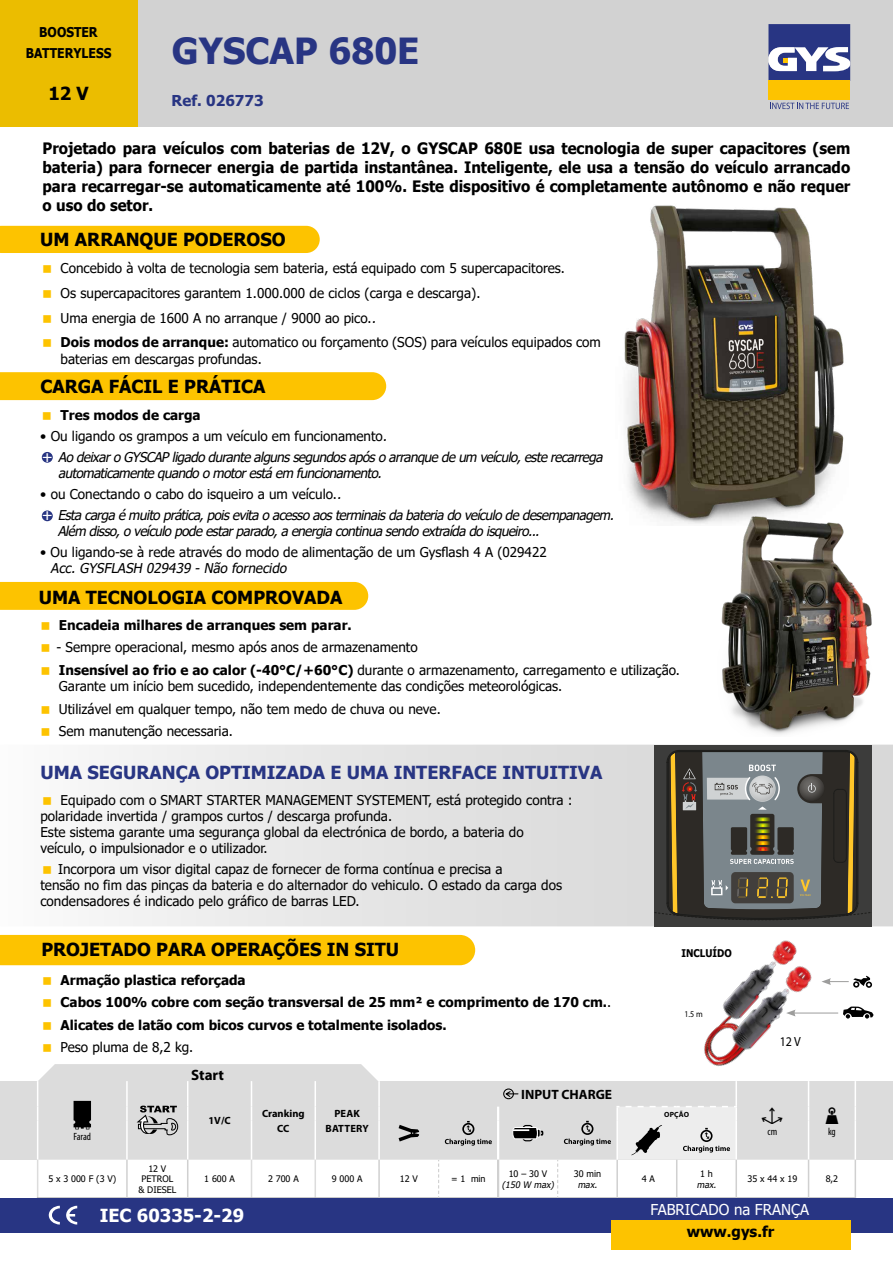
<style>
.page{position:relative;width:893px;height:1263px;background:#fff}
.page>*{position:absolute;margin:0;border:0;box-sizing:border-box;transform-origin:0 0}
.t1{font:700 36px "Tahoma";color:#283583}
.t2{font:700 18px "Tahoma";color:#000}
.t3{font:700 18px "Tahoma";color:#283583}
.t4{font:700 18px "Tahoma";color:#fff}
.t5{font:700 15.75px/18.9px "Tahoma";color:#000;text-align:justify;scale:.95 1}
.t6{font:15px "Tahoma";color:#fff}
.t7{font:700 15px "Tahoma";color:#283583}
.t8{font:700 15px "Tahoma";color:#000}
.t9{font:700 15px "Myriad Pro";color:#000}
.t10{font:13.5px/16.2px "Tahoma";color:#000}
.t11{font:italic 13.5px/20.7px "Tahoma";letter-spacing:-.04em;color:#000}
.t12{font:700 13.5px/22.5px "Tahoma";color:#000}
.t13{font:700 13.5px/21px "Tahoma";color:#000;text-align:center;scale:.9 1}
.t14{font:700 13.5px "Myriad Pro";color:#000}
.t15{font:13.35px "Myriad Pro";color:#000;scale:.9 1}
.t16{font:700 10.65px "Tahoma";color:#000;scale:.9 1}
.t17{font:700 10.5px/15px "Myriad Pro";color:#000;text-align:center}
.t18{font:700 10.5px/15px "Myriad Pro";letter-spacing:.02em;color:#000;text-align:center}
.t19{font:condensed 10.5px "Myriad Pro";letter-spacing:-.005em;color:#000}
.t20{font:9px/10.5px "Tahoma";color:#000;text-align:center}
.t21{font:italic 9px "Tahoma";color:#000}
.t22{font:8.85px "Myriad Pro";color:#000;scale:.9 1}
.t23{font:700 7.5px "Myriad Pro";letter-spacing:.02em;color:#000}
.s1{font-style:italic}
.s2{font-weight:700}
.s3{font-style:normal}
.s4{font-family:"Minion Pro";font-weight:700;font-style:normal;font-size:18px;color:#fff}
.s5{font-weight:400}
</style>
<div class="page">
<div style="left:137px;top:0;width:756px;height:127px;background:#d2d2d2"></div>
<div style="left:0;top:0;width:137px;height:127px;background:#ebbd00"></div>
<img style="left:680px;top:926px;width:155px;height:138px">
<svg style="left:843px;top:1006px;width:30px;height:12px"></svg>
<svg style="left:821px;top:976px;width:51px;height:12px"></svg>
<hr style="left:793px;top:1013px;width:45px;height:1px;background:#9d9d9c">
<svg style="left:786px;top:1009px;width:10px;height:7px"></svg>
<div style="left:0;top:226px;width:320px;height:27px;background:#fdc300"></div>
<div style="left:0;top:582px;width:368px;height:28px;background:#fdc300"></div>
<div style="left:0;top:372px;width:386px;height:28px;background:#fdc300"></div>
<div style="left:41px;top:451px;width:13px;height:12px;background:#283583;border-radius:50%"></div>
<div style="left:40px;top:450px;width:14px;height:14px;border:2px solid #fff;border-radius:50%"></div>
<div style="left:41px;top:510px;width:13px;height:12px;background:#283583;border-radius:50%"></div>
<div style="left:40px;top:509px;width:14px;height:14px;border:2px solid #fff;border-radius:50%"></div>
<div style="left:0;top:935px;width:475px;height:30px;background:#fdc300"></div>
<svg style="left:104px;top:745px;width:789px;height:181px;fill:#e4e4e4"></svg>
<svg style="left:654px;top:745px;width:218px;height:181px"></svg>
<div style="left:0;top:1081px;width:893px;height:79px;background:#dcdcdc"></div>
<img style="left:624px;top:205px;width:220px;height:319px">
<img style="left:713px;top:513px;width:159px;height:222px">
<div style="left:0;top:1198px;width:893px;height:34px;background:#283583"></div>
<div style="left:768px;top:81px;width:82px;height:19px;background:#fdc300"></div>
<svg style="left:768px;top:24px;width:82px;height:57px"></svg>
<svg style="left:770px;top:103px;width:79px;height:6px"></svg>
<div style="left:611px;top:1221px;width:239px;height:29px;background:#fdc300"></div>
<svg style="left:49px;top:1206px;width:11px;height:18px"></svg>
<svg style="left:66px;top:1206px;width:11px;height:18px"></svg>
<svg style="left:37px;top:1064px;width:819px;height:134px"></svg>
<p class="t13" style="left:26px;top:22px;width:97px">BOOSTER<br>BATTERYLESS</p>
<h2 class="t2" style="left:48px;top:81px;width:42px">12 V</h2>
<h1 class="t1" style="left:172px;top:26px;width:249px">GYSCAP 680E</h1>
<p class="t7" style="left:172px;top:90px;width:93px">Ref. 026773</p>
<p class="t5" style="left:43px;top:140px;width:852px">Projetado para veículos com baterias de 12V, o GYSCAP 680E usa tecnologia de super capacitores (sem bateria) para fornecer energia de partida instantânea. Inteligente, ele usa a tensão do veículo arrancado para recarregar-se automaticamente até 100%. Este dispositivo é completamente autônomo e não requer o uso do setor.</p>
<h2 class="t2" style="left:40px;top:227px;width:247px">UM ARRANQUE PODEROSO</h2>
<p class="t10" style="left:61px;top:257px;width:542px;line-height:24.8px">Concebido à volta de tecnologia sem bateria, está equipado com 5 supercapacitores.<br>Os supercapacitores garantem 1.000.000 de ciclos (carga e descarga).<br>Uma energia de 1600 A no arranque / 9000 ao pico.<span class="s1">.<br></span><span class="s2">Dois modos de arranque:</span> automatico ou forçamento (SOS) para veículos equipados com</p>
<p class="t10" style="left:61px;top:351px;width:203px">baterias em descargas profundas.</p>
<h2 class="t2" style="left:40px;top:374px;width:227px">CARGA FÁCIL E PRÁTICA</h2>
<p class="t12" style="left:61px;top:404px;width:142px">Tres modos de carga</p>
<p class="t11" style="left:40px;top:426px;width:567px"><span class="s3">• Ou ligando os grampos a um veículo em funcionamento</span>.<br><span class="s4">+</span> AodeixaroGYSCAPligadodurantealgunssegundosapósoarranquedeum veículo,esterecarrega</p>
<p class="t11" style="left:58px;top:464px;width:328px">automaticamentequandoomotorestáem funcionamento.</p>
<p class="t11" style="left:40px;top:484px;width:579px"><span class="s3">• ou Conectando o cabo do isqueiro a um veículo.</span>.<br><span class="s4">+</span> Estacargaémuitoprática,poisevitaoacessoaosterminaisdabateriadoveículodedesempanagem.</p>
<p class="t11" style="left:58px;top:522px;width:487px">Além disso,oveículopodeestarparado,aenergiacontinuasendoextraídadoisqueiro...</p>
<p class="t10" style="left:40px;top:545px;width:508px">• Ou ligando-se à rede através do modo de alimentação de um Gysflash 4 A (029422</p>
<p class="t11" style="left:51px;top:559px;width:241px">Acc.GYSFLASH 029439 -Não fornecido</p>
<h2 class="t2" style="left:39px;top:584px;width:305px">UMA TECNOLOGIA COMPROVADA</h2>
<p class="t12" style="left:59px;top:614px;width:294px">Encadeia milhares de arranques sem parar.</p>
<p class="t10" style="left:56px;top:637px;width:625px;line-height:22.5px">- Sempre operacional, mesmo após anos de armazenamento<br><span class="s2">Insensível ao frio e ao calor (-40°C/+60°C)</span> durante o armazenamento, carregamento e utilização.</p>
<p class="t10" style="left:59px;top:676px;width:505px;line-height:22.5px">Garante um início bem sucedido, independentemente das condições meteorológicas.<br>Utilizável em qualquer tempo, não tem medo de chuva ou neve.<br>Sem manutenção necessaria.</p>
<h2 class="t3" style="left:40px;top:760px;width:563px">UMA SEGURANÇA OPTIMIZADA E UMA INTERFACE INTUITIVA</h2>
<p class="t10" style="left:40px;top:792px;width:534px;text-indent:20px">Equipado com o SMART STARTER MANAGEMENT SYSTEMENT, está protegido contra : polaridade invertida / grampos curtos / descarga profunda.<br>Este sistema garante uma segurança global da electrónica de bordo, a bateria do<br>veículo, o impulsionador e o utilizador.</p>
<p class="t10" style="left:40px;top:861px;width:523px;text-indent:18px">Incorpora um visor digital capaz de fornecer de forma contínua e precisa a<br>tensão no fim das pinças da bateria e do alternador do vehiculo. O estado da carga dos condensadores é indicado pelo gráfico de barras LED.</p>
<h2 class="t2" style="left:41px;top:937px;width:359px">PROJETADO PARA OPERAÇÕES IN SITU</h2>
<p class="t12" style="left:61px;top:969px;width:552px">Armação plastica reforçada<br>Cabos 100% cobre com seção transversal de 25 mm² e comprimento de 170 cm.<span class="s5">.<br></span>Alicates de latão com bicos curvos e totalmente isolados.</p>
<p class="t10" style="left:61px;top:1040px;width:134px">Peso pluma de 8,2 kg.</p>
<p class="t19" style="left:73px;top:1130px;width:19px">Farad</p>
<p class="t9" style="left:191px;top:1065px;width:34px">Start</p>
<p class="t17" style="left:208px;top:1113px;width:24px">1V/C</p>
<p class="t17" style="left:262px;top:1105px;width:44px">Cranking<br>CC</p>
<p class="t18" style="left:326px;top:1105px;width:45px">PEAK<br>BATTERY</p>
<p class="t20" style="left:48px;top:1174px;width:69px">5 x 3 000 F (3 V)</p>
<p class="t20" style="left:138px;top:1164px;width:39px">12 V<br>PETROL &amp; DIESEL</p>
<p class="t20" style="left:204px;top:1174px;width:32px">1 600 A</p>
<p class="t20" style="left:268px;top:1174px;width:32px">2 700 A</p>
<p class="t20" style="left:332px;top:1174px;width:32px">9 000 A</p>
<p class="t20" style="left:400px;top:1174px;width:20px">12 V</p>
<p class="t20" style="left:451px;top:1174px;width:36px">= 1 min</p>
<h2 class="t4" style="left:100px;top:1203px;width:146px">IEC 60335-2-29</h2>
<p class="t14" style="left:521px;top:1086px;width:92px">INPUT CHARGE</p>
<p class="t20" style="left:509px;top:1169px;width:40px">10 – 30 V</p>
<p class="t21" style="left:502px;top:1178px;width:56px">(150 W max)</p>
<p class="t20" style="left:574px;top:1169px;width:29px">30 min</p>
<p class="t21" style="left:578px;top:1178px;width:23px">max.</p>
<p class="t16" style="left:682px;top:946px;width:57px">INCLUÍDO</p>
<p class="t22" style="left:684px;top:1009px;width:22px">1.5 m</p>
<p class="t23" style="left:664px;top:1109px;width:26px">OPÇÃO</p>
<p class="t15" style="left:780px;top:1033px;width:25px">12 V</p>
<p class="t19" style="left:768px;top:1125px;width:11px">cm</p>
<p class="t19" style="left:828px;top:1125px;width:9px">kg</p>
<p class="t20" style="left:700px;top:1169px;width:14px">1 h</p>
<p class="t21" style="left:697px;top:1178px;width:23px">max.</p>
<p class="t20" style="left:748px;top:1174px;width:51px">35 x 44 x 19</p>
<p class="t20" style="left:826px;top:1174px;width:14px">8,2</p>
<p class="t6" style="left:651px;top:1199px;width:160px">FABRICADO na FRANÇA</p>
<p class="t20" style="left:642px;top:1174px;width:15px">4 A</p>
<p class="t8" style="left:687px;top:1220px;width:89px">www.gys.fr</p>
</div>
